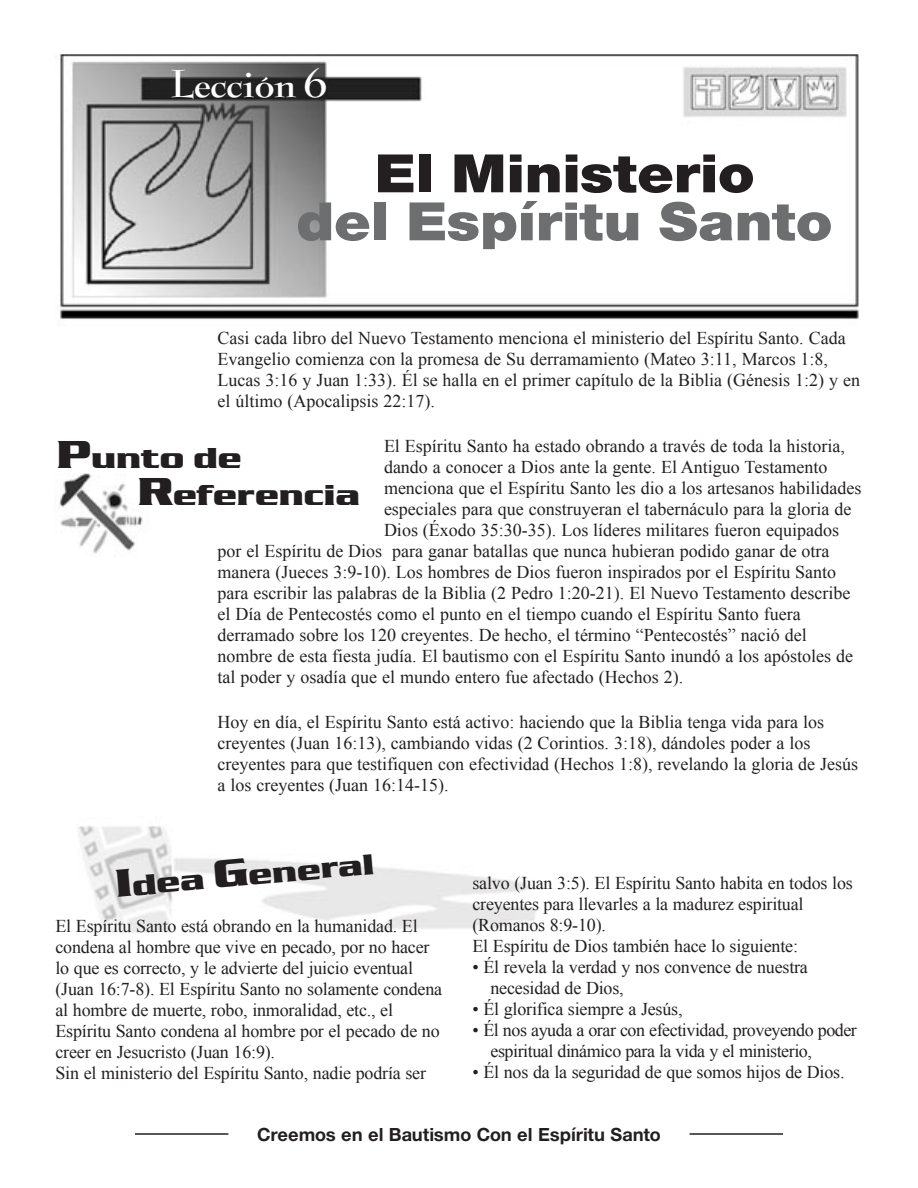
<style>
.page{position:relative;width:918px;height:1188px;background:#fff}
.page>*{position:absolute;margin:0;border:0;box-sizing:border-box;transform-origin:0 0}
.t1{font:900 56.7px "Nimbus Sans Novus T";color:#6c6e70;scale:1.11 1}
.t2{font:900 56.7px "Nimbus Sans Novus T";color:#231f20;scale:1.11 1}
.t3{font:700 37.5px "Bernhard Modern";letter-spacing:.005em;color:#fff}
.t4{font:700 30px/37.3px "Serpentine D";color:#231f20;scale:1.1 1}
.t5{font:700 19.5px "Nimbus Sans Novus T";color:#231f20}
.t6{font:18px/21px "Times New Roman";color:#231f20}
.t7{font:18px/21px "Times New Roman";letter-spacing:-.025em;color:#231f20}
.s1{font-size:40.5px}
</style>
<div class="page">
<img style="left:59px;top:54px;width:800px;height:266px">
<img style="left:59px;top:473px;width:84px;height:81px">
<img style="left:78px;top:826px;width:458px;height:107px">
<hr style="left:135px;top:1133px;width:93px;height:2px;background:#231f20">
<hr style="left:690px;top:1133px;width:93px;height:2px;background:#231f20">
<h2 class="t3" style="left:171px;top:63px;width:158px">Lección 6</h2>
<h1 class="t2" style="left:374px;top:155px;width:344px">El Ministerio</h1>
<h1 class="t1" style="left:296px;top:203px;width:484px">del Espíritu Santo</h1>
<p class="t6" style="left:218px;top:328px;width:644px">Casi cada libro del Nuevo Testamento menciona el ministerio del Espíritu Santo. Cada Evangelio comienza con la promesa de Su derramamiento (Mateo 3:11, Marcos 1:8, Lucas 3:16 y Juan 1:33). Él se halla en el primer capítulo de la Biblia (Génesis 1:2) y en el último (Apocalipsis 22:17).</p>
<p class="t6" style="left:384px;top:435px;width:462px">El Espíritu Santo ha estado obrando a través de toda la historia,</p>
<p class="t6" style="left:384px;top:456px;width:445px">dando a conocer a Dios ante la gente. El Antiguo Testamento</p>
<p class="t6" style="left:384px;top:477px;width:479px">menciona que el Espíritu Santo les dio a los artesanos habilidades</p>
<p class="t6" style="left:384px;top:498px;width:469px">especiales para que construyeran el tabernáculo para la gloria de</p>
<p class="t6" style="left:384px;top:519px;width:457px">Dios (Éxodo 35:30-35). Los líderes militares fueron equipados</p>
<p class="t6" style="left:218px;top:540px;width:614px">por el Espíritu de Dios para ganar batallas que nunca hubieran podido ganar de otra</p>
<p class="t6" style="left:218px;top:561px;width:620px">manera (Jueces 3:9-10). Los hombres de Dios fueron inspirados por el Espíritu Santo</p>
<p class="t6" style="left:218px;top:582px;width:635px">para escribir las palabras de la Biblia (2 Pedro 1:20-21). El Nuevo Testamento describe</p>
<p class="t6" style="left:218px;top:603px;width:585px">el Día de Pentecostés como el punto en el tiempo cuando el Espíritu Santo fuera</p>
<p class="t6" style="left:218px;top:624px;width:591px">derramado sobre los 120 creyentes. De hecho, el término “Pentecostés” nació del</p>
<p class="t6" style="left:218px;top:645px;width:637px">nombre de esta fiesta judía. El bautismo con el Espíritu Santo inundó a los apóstoles de</p>
<p class="t6" style="left:218px;top:666px;width:467px">tal poder y osadía que el mundo entero fue afectado (Hechos 2).</p>
<h3 class="t4" style="left:137px;top:442px;width:204px;text-indent:-81px"><span class="s1">P</span>unto de<br><span class="s1">R</span>eferencia</h3>
<p class="t6" style="left:218px;top:711px;width:642px">Hoy en día, el Espíritu Santo está activo: haciendo que la Biblia tenga vida para los creyentes (Juan 16:13), cambiando vidas (2 Corintios. 3:18), dándoles poder a los creyentes para que testifiquen con efectividad (Hechos 1:8), revelando la gloria de Jesús a los creyentes (Juan 16:14-15).</p>
<h3 class="t4" style="left:114px;top:871px;width:237px;rotate:-5deg"><span class="s1">I</span>dea <span class="s1">G</span>eneral</h3>
<p class="t6" style="left:56px;top:915px;width:388px">El Espíritu Santo está obrando en la humanidad. El condena al hombre que vive en pecado, por no hacer lo que es correcto, y le advierte del juicio eventual (Juan 16:7-8). El Espíritu Santo no solamente condena al hombre de muerte, robo, inmoralidad, etc., el Espíritu Santo condena al hombre por el pecado de no creer en Jesucristo (Juan 16:9).<br>Sin el ministerio del Espíritu Santo, nadie podría ser</p>
<p class="t6" style="left:473px;top:872px;width:382px">salvo (Juan 3:5). El Espíritu Santo habita en todos los creyentes para llevarles a la madurez espiritual (Romanos 8:9-10).<br>El Espíritu de Dios también hace lo siguiente:</p>
<p class="t6" style="left:491px;top:956px;width:319px;text-indent:-18px">• Él revela la verdad y nos convence de nuestra necesidad de Dios,</p>
<p class="t6" style="left:473px;top:998px;width:212px">• Él glorifica siempre a Jesús,</p>
<p class="t7" style="left:491px;top:1019px;width:368px;text-indent:-18px">• Él nos ayuda a orar con efectividad, proveyendo poder espiritual dinámico para la vida y el ministerio,</p>
<p class="t6" style="left:473px;top:1061px;width:374px">• Él nos da la seguridad de que somos hijos de Dios.</p>
<p class="t5" style="left:257px;top:1129px;width:405px">Creemos en el Bautismo Con el Espíritu Santo</p>
</div>
